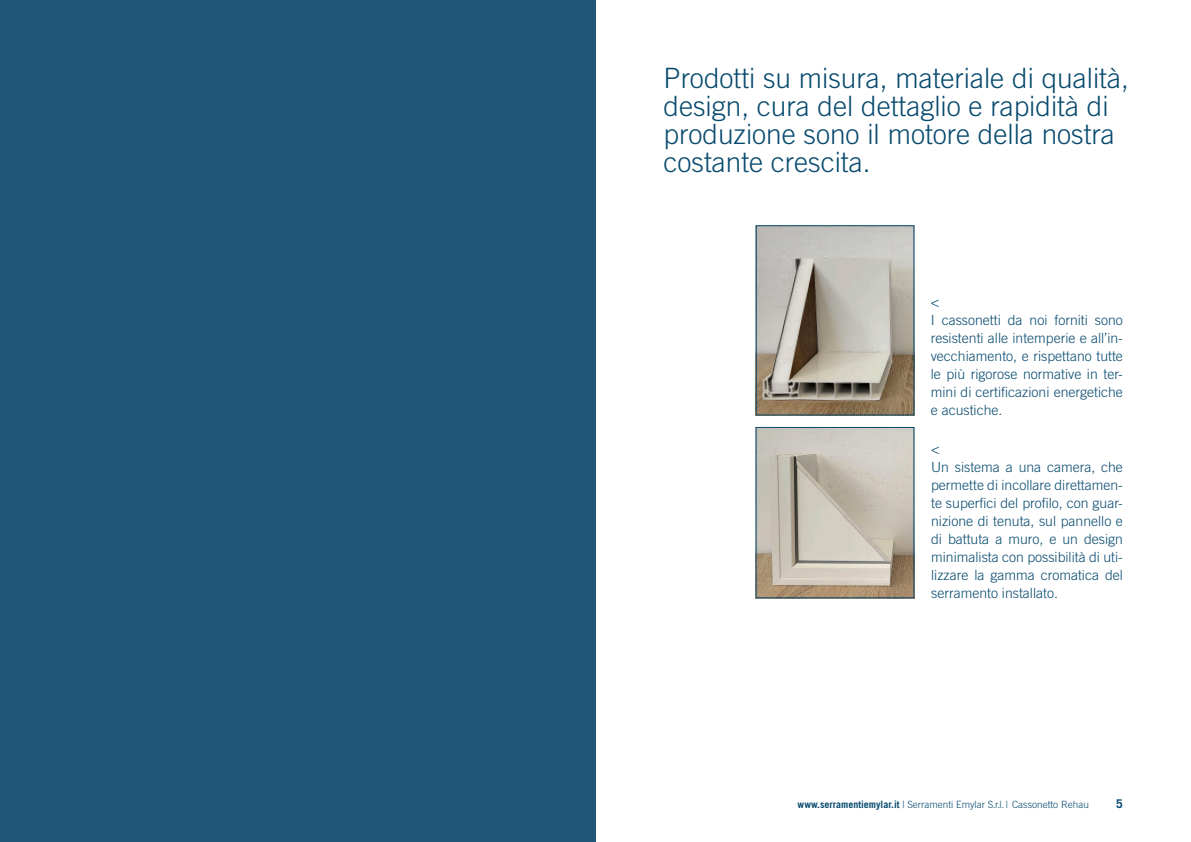
<style>
.page{position:relative;width:1191px;height:842px;background:#fff}
.page>*{position:absolute;margin:0;border:0;box-sizing:border-box;transform-origin:0 0}
.t1{font:300 28px/28px "Trade Gothic LT Std";color:#074a6e}
.t2{font:300 14px/18px "Trade Gothic LT Std";color:#074a6e}
.t3{font:700 12px "Trade Gothic LT Std";color:#074a6e}
.t4{font:300 10px "Trade Gothic LT Std";color:#074a6e}
.s1{font-weight:700}
</style>
<div class="page">
<div style="left:0;top:0;width:595px;height:842px;background:#205779"></div>
<img style="left:758px;top:227px;width:154px;height:186px">
<div style="left:756px;top:225px;width:158px;height:190px;border:1px solid #074a6e"></div>
<img style="left:757px;top:429px;width:155px;height:167px">
<div style="left:755px;top:427px;width:159px;height:171px;border:1px solid #074a6e"></div>
<h1 class="t1" style="left:663px;top:67px;width:467px">Prodotti su misura, materiale di qualità, design, cura del dettaglio e rapidità di produzione sono il motore della nostra costante crescita.</h1>
<p class="t2" style="left:930px;top:294px;width:194px">&lt;<br>I cassonetti da noi forniti sono resistenti alle intemperie e all’in&shy;vecchiamento, e rispettano tutte le più rigorose normative in ter&shy;mini di certificazioni energetiche e acustiche.</p>
<p class="t2" style="left:931px;top:441px;width:193px">&lt;<br>Un sistema a una camera, che permette di incollare direttamen&shy;te superfici del profilo, con guar&shy;nizione di tenuta, sul pannello e di battuta a muro, e un design minimalista con possibilità di uti&shy;lizzare la gamma cromatica del serramento installato.</p>
<p class="t4" style="left:797px;top:801px;width:293px"><span class="s1">www.serramentiemylar.it</span> | Serramenti Emylar S.r.l. | Cassonetto Rehau</p>
<p class="t3" style="left:1116px;top:799px;width:8px">5</p>
</div>
